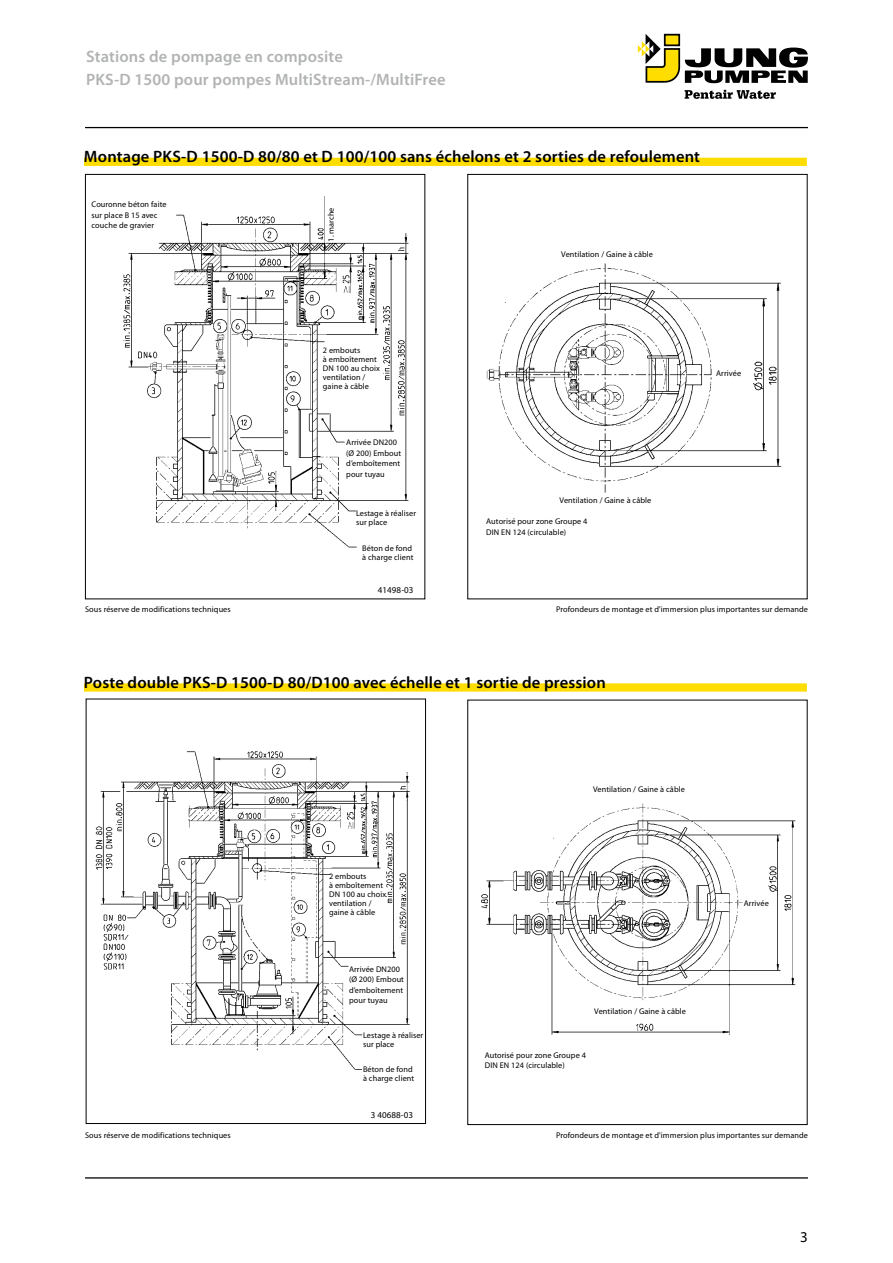
<style>
.page{position:relative;width:893px;height:1263px;background:#fff}
.page>*{position:absolute;margin:0;border:0;box-sizing:border-box;transform-origin:0 0}
.t1{font:600 16.5px "Myriad Pro";letter-spacing:.01em;color:#000}
.t2{font:600 16.5px/23.5px "Myriad Pro";letter-spacing:.01em;color:#b1b3b4}
.t3{font:15px "Myriad Pro";color:#000}
.t4{font:9px "Myriad Pro";letter-spacing:.01em;color:#000}
.t5{font:8.25px/9px "Myriad Pro";letter-spacing:.01em;color:#000}
</style>
<div class="page">
<svg style="left:685px;top:90px;width:91px;height:9px"></svg>
<svg style="left:638px;top:34px;width:170px;height:50px"></svg>
<hr style="left:85px;top:127px;width:723px;height:1px;background:#000">
<hr style="left:85px;top:1177px;width:723px;height:1px;background:#000">
<div style="left:84px;top:158px;width:723px;height:8px;background:#fd0"></div>
<div style="left:84px;top:683px;width:723px;height:9px;background:#fd0"></div>
<img style="left:95px;top:751px;width:315px;height:319px">
<div style="left:86px;top:699px;width:340px;height:425px;border:1px solid #000"></div>
<img style="left:481px;top:803px;width:315px;height:232px">
<img style="left:123px;top:197px;width:286px;height:351px">
<div style="left:85px;top:174px;width:340px;height:425px;border:1px solid #000"></div>
<img style="left:486px;top:263px;width:296px;height:230px">
<h1 class="t2" style="left:86px;top:44px;width:361px">Stations de pompage en composite<br>PKS-D 1500 pour pompes MultiStream-/MultiFree</h1>
<h1 class="t1" style="left:84px;top:146px;width:617px">Montage PKS-D 1500-D 80/80 et D 100/100 sans échelons et 2 sorties de refoulement</h1>
<p class="t5" style="left:92px;top:199px;width:77px;line-height:10.5px">Couronne béton faite sur place B 15 avec couche de gravier</p>
<p class="t5" style="left:326px;top:242px;width:36px;rotate:-90deg">1. marche</p>
<p class="t5" style="left:323px;top:346px;width:59px">2 embouts<br>à emboîtement<br>DN 100 au choix ventilation / gaine à câble</p>
<p class="t5" style="left:346px;top:437px;width:56px;line-height:10.5px">Arrivée DN200 (Ø 200) Embout d’emboîtement pour tuyau</p>
<p class="t5" style="left:356px;top:509px;width:62px">Lestage à réaliser sur place</p>
<p class="t5" style="left:362px;top:544px;width:53px">Béton de fond à charge client</p>
<p class="t4" style="left:378px;top:585px;width:37px">41498-03</p>
<p class="t5" style="left:561px;top:249px;width:93px">Ventilation / Gaine à câble</p>
<p class="t5" style="left:560px;top:496px;width:93px">Ventilation / Gaine à câble</p>
<p class="t5" style="left:486px;top:516px;width:103px;line-height:10.5px">Autorisé pour zone Groupe 4<br>DIN EN 124 (circulable)</p>
<p class="t5" style="left:716px;top:369px;width:27px">Arrivée</p>
<p class="t5" style="left:85px;top:604px;width:147px">Sous réserve de modifications techniques</p>
<p class="t5" style="left:556px;top:604px;width:253px">Profondeurs de montage et d'immersion plus importantes sur demande</p>
<h1 class="t1" style="left:84px;top:672px;width:523px">Poste double PKS-D 1500-D 80/D100 avec échelle et 1 sortie de pression</h1>
<p class="t5" style="left:329px;top:871px;width:59px">2 embouts<br>à emboîtement<br>DN 100 au choix ventilation / gaine à câble</p>
<p class="t5" style="left:349px;top:963px;width:56px;line-height:10.5px">Arrivée DN200 (Ø 200) Embout d’emboîtement pour tuyau</p>
<p class="t5" style="left:363px;top:1030px;width:62px">Lestage à réaliser sur place</p>
<p class="t5" style="left:363px;top:1064px;width:53px">Béton de fond à charge client</p>
<p class="t4" style="left:371px;top:1109px;width:44px">3 40688-03</p>
<p class="t5" style="left:593px;top:785px;width:93px">Ventilation / Gaine à câble</p>
<p class="t5" style="left:594px;top:1006px;width:93px">Ventilation / Gaine à câble</p>
<p class="t5" style="left:485px;top:1049px;width:103px;line-height:10.5px">Autorisé pour zone Groupe 4<br>DIN EN 124 (circulable)</p>
<p class="t5" style="left:744px;top:898px;width:27px">Arrivée</p>
<p class="t5" style="left:85px;top:1130px;width:147px">Sous réserve de modifications techniques</p>
<p class="t5" style="left:556px;top:1130px;width:253px">Profondeurs de montage et d'immersion plus importantes sur demande</p>
<h2 class="t3" style="left:800px;top:1227px;width:9px">3</h2>
</div>
